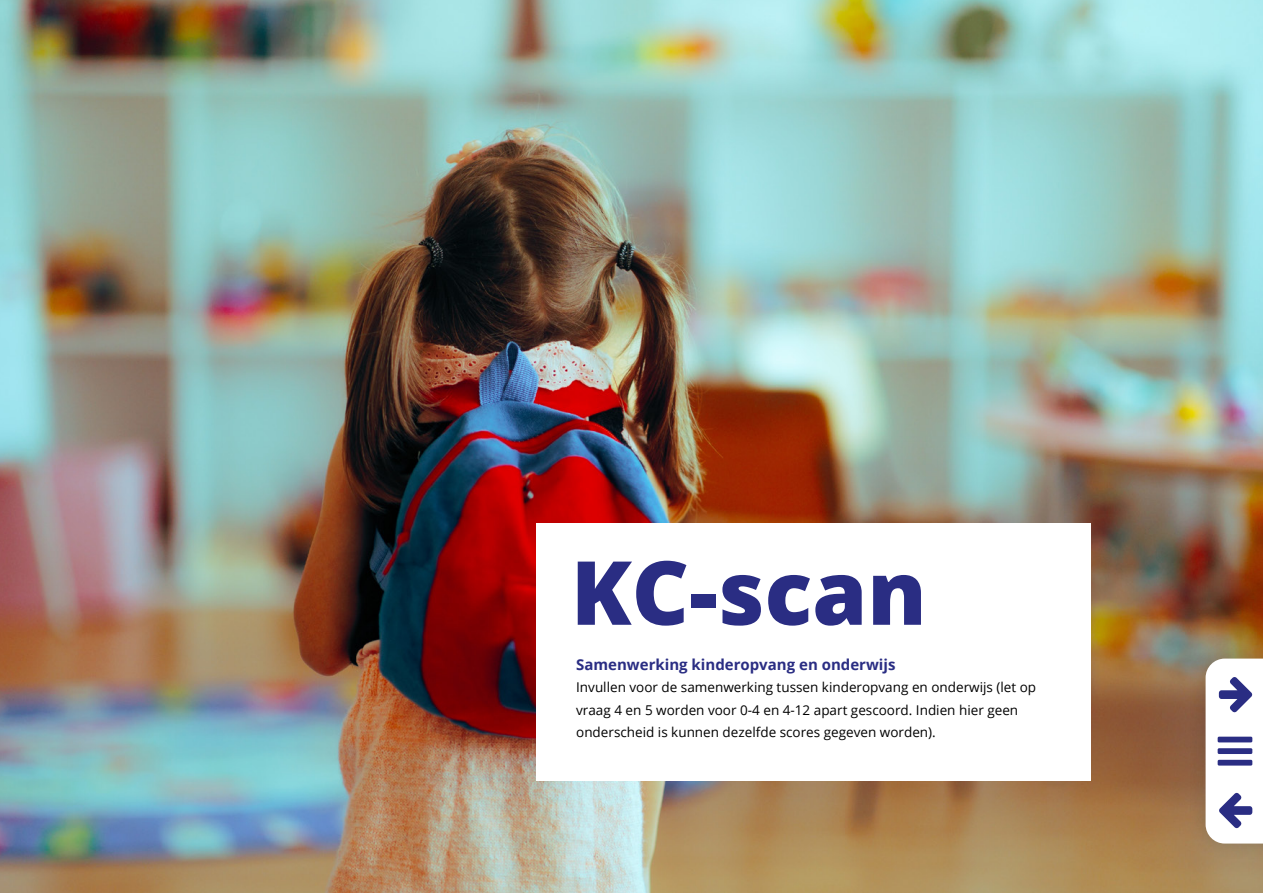
<style>
.page{position:relative;width:1263px;height:893px;background:#fff}
.page>*{position:absolute;margin:0;border:0;box-sizing:border-box;transform-origin:0 0}
.t1{font:800 88.5px "Open Sans";color:#2a2d83}
.t2{font:700 15px "Open Sans";color:#2a2d83}
.t3{font:13.5px/22.5px "Open Sans";color:#000}
</style>
<div class="page">
<img style="left:0;top:0;width:1263px;height:893px">
<div style="left:536px;top:523px;width:555px;height:257px;background:#fff"></div>
<div style="left:1186px;top:639px;width:77px;height:224px;background:#000;opacity:.15"></div>
<svg style="left:1205px;top:659px;width:58px;height:184px"></svg>
<h1 class="t1" style="left:571px;top:525px;width:357px">KC-scan</h1>
<p class="t2" style="left:576px;top:654px;width:321px">Samenwerking kinderopvang en onderwijs</p>
<p class="t3" style="left:576px;top:676px;width:461px">Invullen voor de samenwerking tussen kinderopvang en onderwijs (let op vraag 4 en 5 worden voor 0-4 en 4-12 apart gescoord. Indien hier geen onderscheid is kunnen dezelfde scores gegeven worden).</p>
</div>
